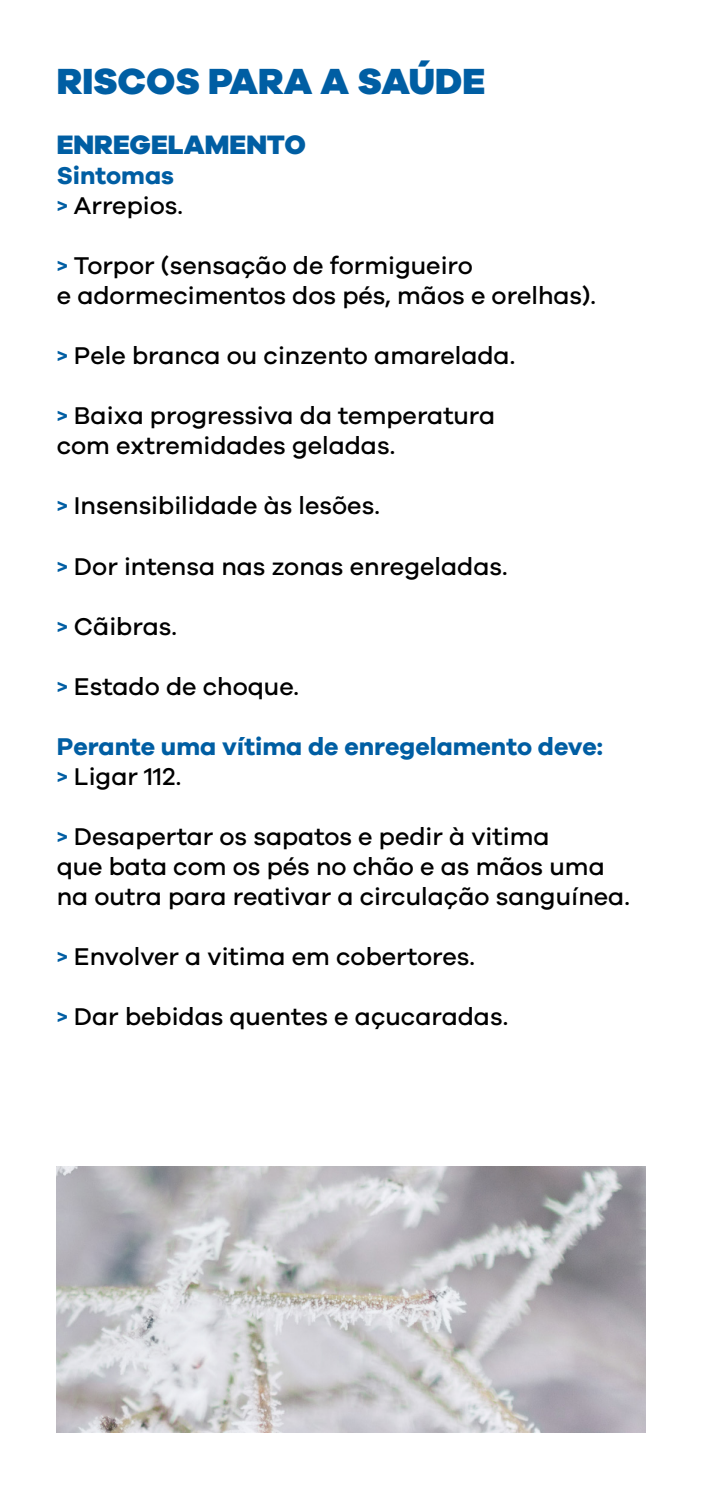
<style>
.page{position:relative;width:702px;height:1489px;background:#fff}
.page>*{position:absolute;margin:0;border:0;box-sizing:border-box;transform-origin:0 0}
.t1{font:800 37.5px "Galano Grotesque";color:#005ea3}
.t2{font:800 27.5px "Galano Grotesque";color:#005ea3}
.t3{font:500 25px/30px "Galano Grotesque";color:#000}
.t4{font:700 25px/30px "Galano Grotesque";color:#005ea3}
.s1{font-weight:700;color:#005ea3}
.s2{color:#005ea3}
.s3{font-weight:500}
.s4{font-weight:500;color:#000}
</style>
<div class="page">
<img style="left:57px;top:1166px;width:588px;height:265px">
<h1 class="t1" style="left:57px;top:58px;width:430px">RISCOS PARA A SAÚDE</h1>
<p class="t2" style="left:57px;top:127px;width:251px">ENREGELAMENTO</p>
<p class="t3" style="left:57px;top:160px;width:128px"><span class="s1">Sintomas </span><span class="s2">&gt;</span> Arrepios.</p>
<p class="t3" style="left:57px;top:250px;width:541px"><span class="s2">&gt;</span> Torpor (sensação de formigueiro<br>e adormecimentos dos pés, mãos e orelhas).</p>
<p class="t3" style="left:57px;top:340px;width:460px"><span class="s2">&gt;</span> Pele branca ou cinzento amarelada.</p>
<p class="t3" style="left:57px;top:400px;width:440px"><span class="s2">&gt;</span> Baixa progressiva da temperatura com extremidades geladas.</p>
<p class="t3" style="left:57px;top:490px;width:324px"><span class="s2">&gt;</span> Insensibilidade às lesões.</p>
<p class="t3" style="left:57px;top:550px;width:452px"><span class="s2">&gt;</span> Dor intensa nas zonas enregeladas.</p>
<p class="t3" style="left:57px;top:610px;width:122px"><span class="s2">&gt;</span> Cãibras.</p>
<p class="t3" style="left:57px;top:670px;width:244px"><span class="s2">&gt;</span> Estado de choque.</p>
<p class="t4" style="left:57px;top:730px;width:547px">Perante uma vítima de enregelamento deve: <span class="s3">&gt;</span> <span class="s4">Ligar 112.</span></p>
<p class="t3" style="left:57px;top:820px;width:574px"><span class="s2">&gt;</span> Desapertar os sapatos e pedir à vitima<br>que bata com os pés no chão e as mãos uma na outra para reativar a circulação sanguínea.</p>
<p class="t3" style="left:57px;top:940px;width:420px"><span class="s2">&gt;</span> Envolver a vitima em cobertores.</p>
<p class="t3" style="left:57px;top:1000px;width:453px"><span class="s2">&gt;</span> Dar bebidas quentes e açucaradas.</p>
</div>
